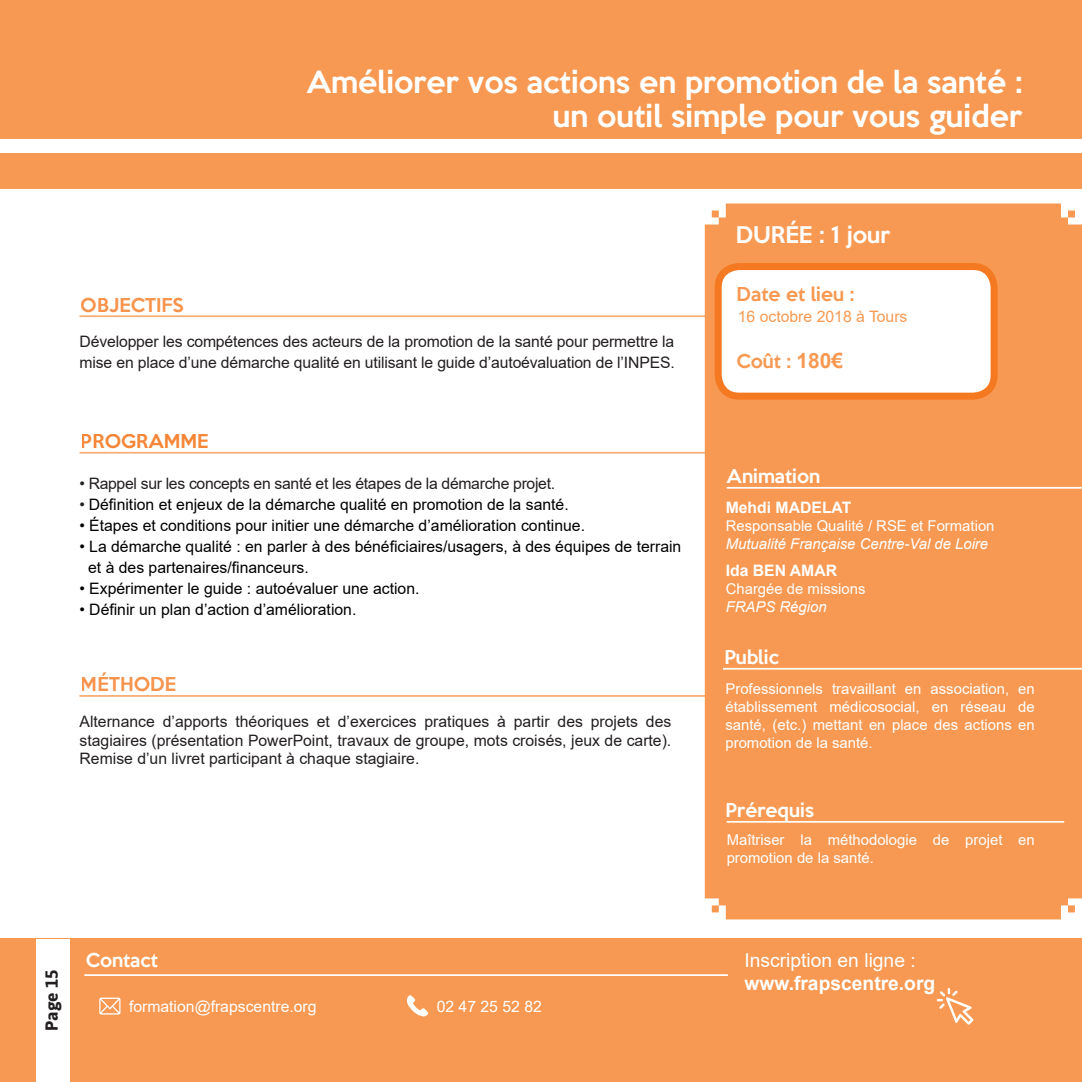
<style>
.page{position:relative;width:1082px;height:1082px;background:#fff}
.page>*{position:absolute;margin:0;border:0;box-sizing:border-box;transform-origin:0 0}
.t1{font:500 28px "Keep Calm";color:#fff}
.t2{font:500 21px "Keep Calm";color:#fff}
.t3{font:19.25px "Arial";color:#fff}
.t4{font:700 19.25px "Arial";color:#fff}
.t5{font:500 17.5px "Keep Calm";color:#fff}
.t6{font:500 17.5px "Keep Calm";color:#f47921}
.t7{font:500 17.5px "Keep Calm";color:#f79952}
.t8{font:700 17.5px "Asap";color:#231f20}
.t9{font:15.75px/18.9px "Arial";letter-spacing:-.01em;color:#231f20}
.t10{font:15.75px/21px "Arial";color:#000}
.t11{font:15.75px "Arial";color:#fff}
.t12{font:700 15.75px "Arial";color:#fff}
.t13{font:15.75px "Arial";color:#f79952}
.t14{font:14.88px/17.8px "Arial";color:#fff;text-align:justify}
.t15{font:italic 14.88px "Arial";color:#fff}
.s1{color:#231f20}
.s2{font-family:"Arial";font-weight:700;font-size:21px}
</style>
<div class="page">
<div style="left:0;top:0;width:1081px;height:188px;background:#f79952"></div>
<div style="left:0;top:938px;width:1081px;height:143px;background:#f79952"></div>
<div style="left:36px;top:938px;width:33px;height:143px;background:#fff"></div>
<div style="left:0;top:139px;width:1081px;height:14px;background:#fff"></div>
<hr style="left:79px;top:315px;width:999px;height:2px;background:#f79952">
<div style="left:704px;top:203px;width:377px;height:716px;background:#f79952"></div>
<hr style="left:79px;top:452px;width:704px;height:1px;background:#f79952">
<hr style="left:79px;top:695px;width:999px;height:1px;background:#f79952">
<div style="left:718px;top:266px;width:276px;height:130px;background:#fff;border-radius:21px"></div>
<div style="left:714px;top:263px;width:283px;height:136px;border:7px solid #f47921;border-radius:21px"></div>
<hr style="left:726px;top:487px;width:355px;height:1px;background:#fff">
<hr style="left:723px;top:668px;width:358px;height:1px;background:#fff">
<hr style="left:726px;top:821px;width:338px;height:1px;background:#fff">
<hr style="left:84px;top:974px;width:644px;height:1px;background:#fff">
<svg style="left:99px;top:997px;width:21px;height:17px"></svg>
<svg style="left:407px;top:995px;width:21px;height:21px"></svg>
<svg style="left:936px;top:988px;width:37px;height:36px"></svg>
<p class="t1" style="left:306px;top:58px;width:717px">Améliorer vos actions en promotion de la santé :</p>
<p class="t1" style="left:553px;top:92px;width:471px">un outil simple pour vous guider</p>
<p class="t6" style="left:81px;top:290px;width:105px">OBJECTIFS</p>
<p class="t9" style="left:80px;top:331px;width:596px;line-height:21px">Développer les compétences des acteurs de la promotion de la santé pour permettre la mise en place d’une démarche qualité en utilisant le guide d’autoévaluation de l’INPES.</p>
<p class="t6" style="left:81px;top:426px;width:129px">PROGRAMME</p>
<p class="t9" style="left:79px;top:473px;width:477px">• Rappel sur les concepts en santé et les étapes de la démarche projet.</p>
<p class="t10" style="left:79px;top:493px;width:491px"><span class="s1">•</span> Définition et enjeux de la démarche qualité en promotion de la santé.</p>
<p class="t10" style="left:79px;top:514px;width:507px">• Étapes et conditions pour initier une démarche d’amélioration continue.</p>
<p class="t10" style="left:88px;top:535px;width:594px;text-indent:-9px">• La démarche qualité : en parler à des bénéficiaires/usagers, à des équipes de terrain et à des partenaires/financeurs.</p>
<p class="t10" style="left:79px;top:577px;width:341px">• Expérimenter le guide : autoévaluer une action.</p>
<p class="t10" style="left:79px;top:598px;width:278px">• Définir un plan d’action d’amélioration.</p>
<p class="t6" style="left:81px;top:669px;width:97px">MÉTHODE</p>
<p class="t9" style="left:80px;top:711px;width:593px;text-align:justify">Alternance d’apports théoriques et d’exercices pratiques à partir des projets des stagiaires (présentation PowerPoint, travaux de groupe, mots croisés, jeux de carte).<br>Remise d’un livret participant à chaque stagiaire.</p>
<p class="t2" style="left:735px;top:217px;width:156px">DURÉE : 1 jour</p>
<p class="t7" style="left:736px;top:279px;width:119px">Date et lieu :</p>
<p class="t13" style="left:737px;top:305px;width:171px">16 octobre 2018 à Tours</p>
<p class="t7" style="left:736px;top:346px;width:108px">Coût : <span class="s2">180€</span></p>
<p class="t5" style="left:726px;top:461px;width:95px">Animation</p>
<p class="t12" style="left:725px;top:496px;width:127px">Mehdi MADELAT</p>
<p class="t14" style="left:725px;top:516px;width:270px">Responsable Qualité / RSE et Formation</p>
<p class="t15" style="left:725px;top:534px;width:264px">Mutualité Française Centre-Val de Loire</p>
<p class="t12" style="left:725px;top:559px;width:113px">Ida BEN AMAR</p>
<p class="t14" style="left:725px;top:580px;width:141px">Chargée de missions</p>
<p class="t15" style="left:725px;top:597px;width:102px">FRAPS Région</p>
<p class="t5" style="left:724px;top:642px;width:56px">Public</p>
<p class="t14" style="left:725px;top:680px;width:311px">Professionnels travaillant en association, en établissement médicosocial, en réseau de santé, (etc.) mettant en place des actions en promotion de la santé.</p>
<p class="t5" style="left:725px;top:795px;width:90px">Prérequis</p>
<p class="t14" style="left:726px;top:830px;width:309px">Maîtriser la méthodologie de projet en promotion de la santé.</p>
<p class="t8" style="left:41px;top:1030px;width:63px;rotate:-90deg">Page 15</p>
<p class="t5" style="left:86px;top:944px;width:74px">Contact</p>
<p class="t11" style="left:129px;top:995px;width:189px">formation@frapscentre.org</p>
<p class="t11" style="left:436px;top:995px;width:107px">02 47 25 52 82</p>
<p class="t3" style="left:744px;top:946px;width:173px">Inscription en ligne :</p>
<p class="t4" style="left:744px;top:969px;width:192px">www.frapscentre.org</p>
</div>
